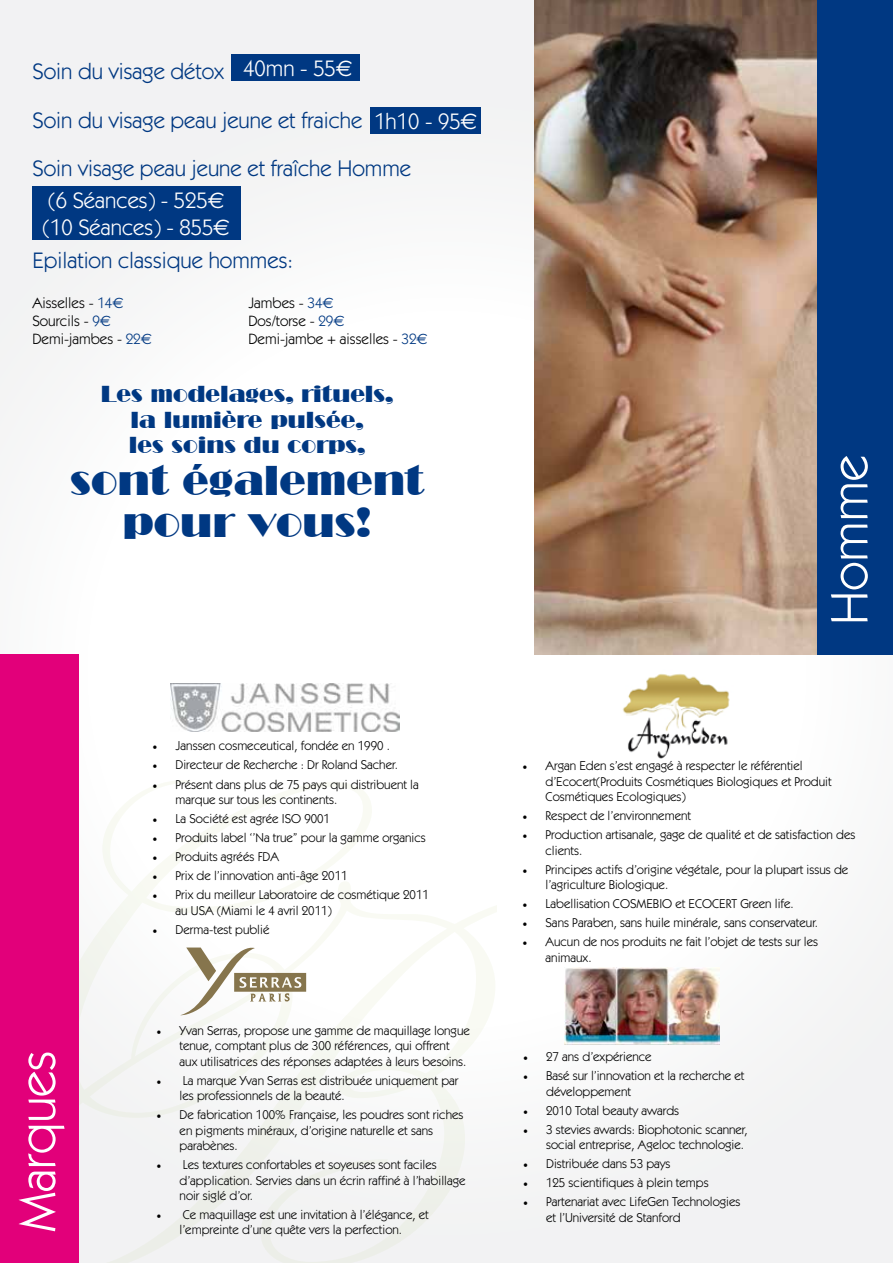
<style>
.page{position:relative;width:893px;height:1263px;background:#fff}
.page>*{position:absolute;margin:0;border:0;box-sizing:border-box;transform-origin:0 0}
.t1{font:51.9px "Itc Kabel";color:#fff}
.t2{font:40.5px/42px "Broadway BT";color:#003882;text-align:center}
.t3{font:22.5px/48.6px "Itc Kabel";color:#003882}
.t4{font:22.5px/25.5px "Broadway BT";color:#003882;text-align:center}
.t5{font:22.5px/27px "Itc Kabel";color:#fff}
.t6{font:15px "Itc Kabel";color:#000}
.t7{font:12.9px/15.5px "Itc Kabel";color:#000}
.s1{font-family:"Euro Sans"}
.s2{color:#003882}
.s3{font-family:"Euro Sans";color:#003882}
.s4{font-family:"Minion Pro"}
</style>
<div class="page">
<svg style="left:79px;top:905px;width:386px;height:358px;fill:#f5f6f5"></svg>
<div style="left:816px;top:0;width:77px;height:655px;background:#003882"></div>
<div style="left:231px;top:54px;width:128px;height:27px;background:#003882"></div>
<div style="left:370px;top:107px;width:111px;height:27px;background:#003882"></div>
<div style="left:32px;top:186px;width:208px;height:53px;background:#003882"></div>
<img style="left:534px;top:0;width:282px;height:655px">
<div style="left:0;top:655px;width:79px;height:608px;background:#e2007a"></div>
<img style="left:171px;top:683px;width:228px;height:48px">
<img style="left:623px;top:674px;width:107px;height:85px">
<svg style="left:180px;top:947px;width:126px;height:68px"></svg>
<img style="left:564px;top:968px;width:156px;height:76px">
<h3 class="t5" style="left:243px;top:55px;width:111px">40mn - 55<span class="s1">€</span></h3>
<h3 class="t3" style="left:32px;top:47px;width:380px">Soin du visage détox<br>Soin du visage peau jeune et fraiche<br>Soin visage peau jeune et fraîche Homme</h3>
<h3 class="t5" style="left:374px;top:108px;width:105px">1h10 - 95<span class="s1">€</span></h3>
<h3 class="t5" style="left:43px;top:187px;width:189px">(6 Séances) - 525<span class="s1">€ </span>(10 Séances) - 855<span class="s1">€</span></h3>
<h3 class="t3" style="left:32px;top:236px;width:262px">Epilation classique hommes:</h3>
<p class="t6" style="left:32px;top:294px;width:93px">Aisselles - <span class="s2">14</span><span class="s3">€</span></p>
<p class="t6" style="left:248px;top:294px;width:87px">Jambes - <span class="s2">34</span><span class="s3">€</span></p>
<p class="t6" style="left:32px;top:312px;width:80px">Sourcils - <span class="s2">9</span><span class="s3">€</span></p>
<p class="t6" style="left:248px;top:312px;width:98px">Dos/torse - <span class="s2">29</span><span class="s3">€</span></p>
<p class="t6" style="left:32px;top:330px;width:121px">Demi-jambes - <span class="s2">22</span><span class="s3">€</span></p>
<p class="t6" style="left:248px;top:330px;width:181px">Demi-jambe + aisselles - <span class="s2">32</span><span class="s3">€</span></p>
<h3 class="t4" style="left:101px;top:381px;width:294px">Les modelages, rituels, la lumière pulsée,<br>les soins du corps,</h3>
<h2 class="t2" style="left:70px;top:459px;width:355px">sont également pour vous!</h2>
<h1 class="t1" style="left:819px;top:625px;width:171px;rotate:-90deg">Homme</h1>
<h1 class="t1" style="left:7px;top:1232px;width:183px;rotate:-90deg">Marques</h1>
<p class="t7" style="left:152px;top:738px;width:239px"><span class="s4">•</span> Janssen cosmeceutical, fondée en 1990 .</p>
<p class="t7" style="left:152px;top:757px;width:247px"><span class="s4">•</span> Directeur de Recherche : Dr Roland Sacher.</p>
<p class="t7" style="left:176px;top:776px;width:245px;text-indent:-23px"><span class="s4">•</span> Présent dans plus de 75 pays qui distribuent la marque sur tous les continents.</p>
<p class="t7" style="left:152px;top:811px;width:179px"><span class="s4">•</span> La Société est agrée ISO 9001</p>
<p class="t7" style="left:152px;top:830px;width:275px"><span class="s4">•</span> Produits label ‘’Na true’’ pour la gamme organics</p>
<p class="t7" style="left:152px;top:849px;width:128px"><span class="s4">•</span> Produits agréés FDA</p>
<p class="t7" style="left:152px;top:868px;width:196px"><span class="s4">•</span> Prix de l’innovation anti-âge 2011</p>
<p class="t7" style="left:176px;top:887px;width:255px;text-indent:-23px"><span class="s4">•</span> Prix du meilleur Laboratoire de cosmétique 2011 au USA (Miami le 4 avril 2011)</p>
<p class="t7" style="left:152px;top:921px;width:118px"><span class="s4">•</span> Derma-test publié</p>
<p class="t7" style="left:180px;top:1022px;width:292px;text-indent:-23px"><span class="s4">•</span> Yvan Serras, propose une gamme de maquillage longue tenue, comptant plus de 300 références, qui offrent aux utilisatrices des réponses adaptées à leurs besoins.</p>
<p class="t7" style="left:180px;top:1072px;width:280px;text-indent:-23px"><span class="s4">•</span> La marque Yvan Serras est distribuée uniquement par les professionnels de la beauté.</p>
<p class="t7" style="left:180px;top:1107px;width:285px;text-indent:-23px"><span class="s4">•</span> De fabrication 100% Française, les poudres sont riches en pigments minéraux, d’origine naturelle et sans parabènes.</p>
<p class="t7" style="left:180px;top:1157px;width:287px;text-indent:-23px"><span class="s4">•</span> Les textures confortables et soyeuses sont faciles d’application. Servies dans un écrin raffiné à l’habillage noir siglé d’or.</p>
<p class="t7" style="left:156px;top:1206px;width:274px;text-align:center"><span class="s4">•</span> Ce maquillage est une invitation à l’élégance, et l’empreinte d’une quête vers la perfection.</p>
<p class="t7" style="left:546px;top:758px;width:288px;text-indent:-23px"><span class="s4">•</span> Argan Eden s’est engagé à respecter le référentiel d’Ecocert(Produits Cosmétiques Biologiques et Produit<br>Cosmétiques Ecologiques)</p>
<p class="t7" style="left:522px;top:808px;width:170px"><span class="s4">•</span> Respect de l’environnement</p>
<p class="t7" style="left:546px;top:827px;width:311px;text-indent:-23px"><span class="s4">•</span> Production artisanale, gage de qualité et de satisfaction des clients.</p>
<p class="t7" style="left:546px;top:861px;width:304px;text-indent:-23px"><span class="s4">•</span> Principes actifs d’origine végétale, pour la plupart issus de l’agriculture Biologique.</p>
<p class="t7" style="left:522px;top:896px;width:273px"><span class="s4">•</span> Labellisation COSMEBIO et ECOCERT Green life.</p>
<p class="t7" style="left:522px;top:915px;width:297px"><span class="s4">•</span> Sans Paraben, sans huile minérale, sans conservateur.</p>
<p class="t7" style="left:546px;top:934px;width:274px;text-indent:-23px"><span class="s4">•</span> Aucun de nos produits ne fait l’objet de tests sur les animaux.</p>
<p class="t7" style="left:523px;top:1049px;width:130px"><span class="s4">•</span> 27 ans d’expérience</p>
<p class="t7" style="left:546px;top:1068px;width:200px;text-indent:-23px"><span class="s4">•</span> Basé sur l’innovation et la recherche et développement</p>
<p class="t7" style="left:523px;top:1102px;width:158px"><span class="s4">•</span> 2010 Total beauty awards</p>
<p class="t7" style="left:523px;top:1121px;width:226px;text-align:right"><span class="s4">•</span> 3 stevies awards: Biophotonic scanner, social entreprise, Ageloc technologie.</p>
<p class="t7" style="left:523px;top:1156px;width:149px"><span class="s4">•</span> Distribuée dans 53 pays</p>
<p class="t7" style="left:523px;top:1175px;width:187px"><span class="s4">•</span> 125 scientifiques à plein temps</p>
<p class="t7" style="left:546px;top:1194px;width:196px;text-indent:-23px"><span class="s4">•</span> Partenariat avec LifeGen Technologies et l’Université de Stanford</p>
</div>
